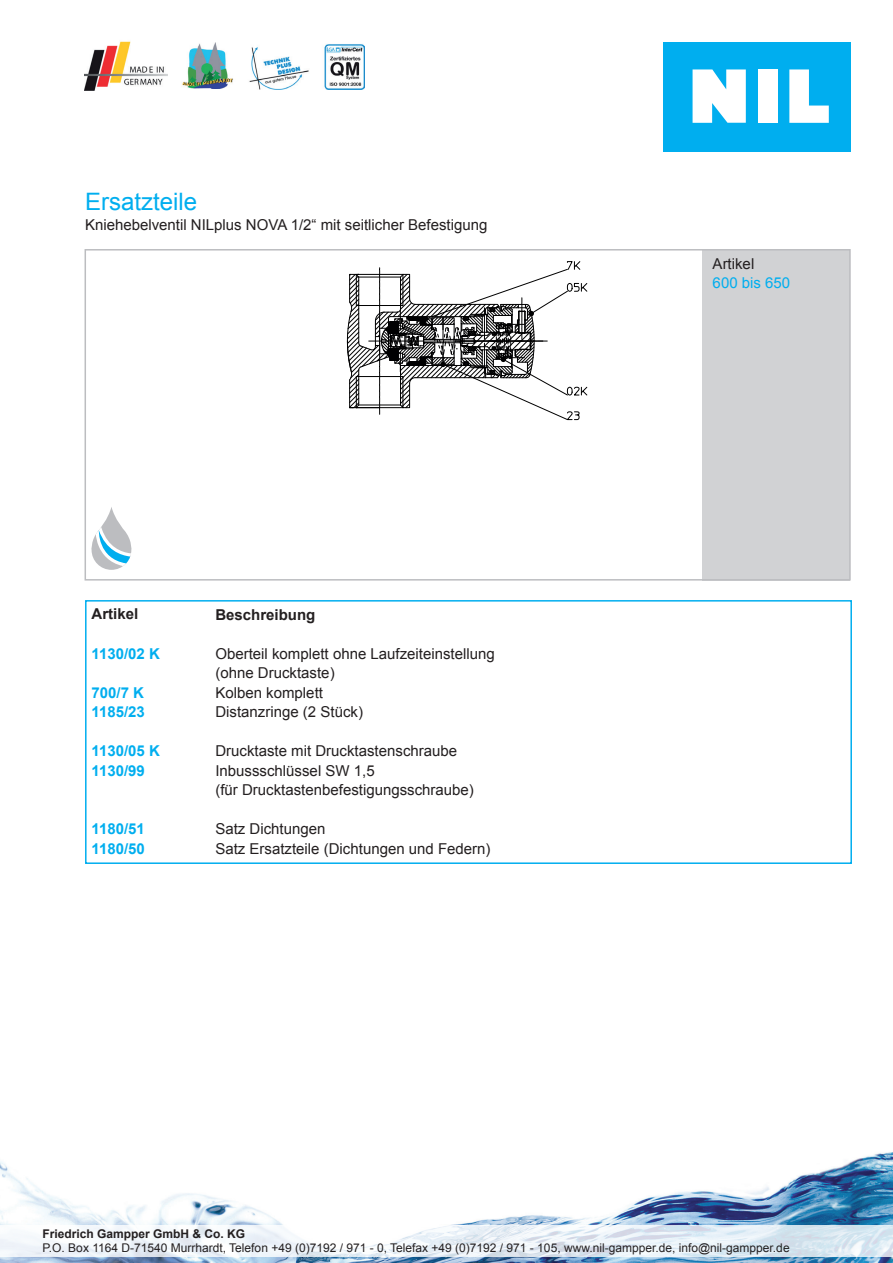
<style>
.page{position:relative;width:893px;height:1263px;background:#fff}
.page>*{position:absolute;margin:0;border:0;box-sizing:border-box;transform-origin:0 0}
.t1{font:24px "Arial";color:#00aeef}
.t2{font:15px/19.5px "Arial";color:#231f20}
.t3{font:700 15px/19.5px "Arial";color:#00aeef}
.t4{font:700 15px "Arial";color:#231f20}
.t5{font:15px "Arial";color:#00aeef}
.t6{font:12px "Arial";color:#231f20}
.t7{font:700 12px "Arial";color:#231f20}
</style>
<div class="page">
<div style="left:85px;top:600px;width:767px;height:264px;border:2px solid #00aeef"></div>
<div style="left:703px;top:250px;width:147px;height:330px;background:#d1d2d4"></div>
<div style="left:85px;top:249px;width:766px;height:331px;border:2px solid #bcbdc0"></div>
<svg style="left:91px;top:507px;width:41px;height:63px"></svg>
<svg style="left:347px;top:261px;width:241px;height:159px"></svg>
<img style="left:0;top:1152px;width:893px;height:111px">
<svg style="left:0;top:1225px;width:893px;height:32px"></svg>
<img style="left:85px;top:41px;width:83px;height:50px">
<img style="left:182px;top:43px;width:51px;height:45px">
<img style="left:249px;top:47px;width:60px;height:43px">
<img style="left:324px;top:44px;width:40px;height:45px">
<div style="left:663px;top:43px;width:187px;height:109px;background:#00aeef"></div>
<div style="left:758px;top:69px;width:20px;height:54px;background:#fff"></div>
<svg style="left:789px;top:69px;width:40px;height:54px"></svg>
<svg style="left:693px;top:69px;width:53px;height:54px;background:#e1f5fd"></svg>
<h1 class="t1" style="left:85px;top:186px;width:114px">Ersatzteile</h1>
<p class="t2" style="left:85px;top:215px;width:404px">Kniehebelventil NILplus NOVA 1/2“ mit seitlicher Befestigung</p>
<p class="t4" style="left:92px;top:604px;width:48px">Artikel</p>
<p class="t3" style="left:92px;top:644px;width:70px">1130/02 K</p>
<p class="t3" style="left:92px;top:683px;width:55px">700/7 K<br>1185/23</p>
<p class="t3" style="left:92px;top:741px;width:70px">1130/05 K<br>1130/99</p>
<p class="t3" style="left:92px;top:819px;width:55px">1180/51<br>1180/50</p>
<p class="t4" style="left:215px;top:604px;width:102px">Beschreibung</p>
<p class="t2" style="left:215px;top:644px;width:281px">Oberteil komplett ohne Laufzeiteinstellung (ohne Drucktaste)<br>Kolben komplett<br>Distanzringe (2 Stück)</p>
<p class="t2" style="left:215px;top:741px;width:260px">Drucktaste mit Drucktastenschraube<br>Inbussschlüssel SW 1,5<br>(für Drucktastenbefestigungsschraube)</p>
<p class="t2" style="left:215px;top:819px;width:277px">Satz Dichtungen<br>Satz Ersatzteile (Dichtungen und Federn)</p>
<p class="t2" style="left:713px;top:254px;width:43px">Artikel</p>
<p class="t5" style="left:713px;top:273px;width:79px">600 bis 650</p>
<p class="t7" style="left:43px;top:1225px;width:204px">Friedrich Gampper GmbH &amp; Co. KG</p>
<p class="t6" style="left:43px;top:1240px;width:749px">P.O. Box 1164 D-71540 Murrhardt, Telefon +49 (0)7192 / 971 - 0, Telefax +49 (0)7192 / 971 - 105, www.nil-gampper.de, info@nil-gampper.de</p>
</div>
